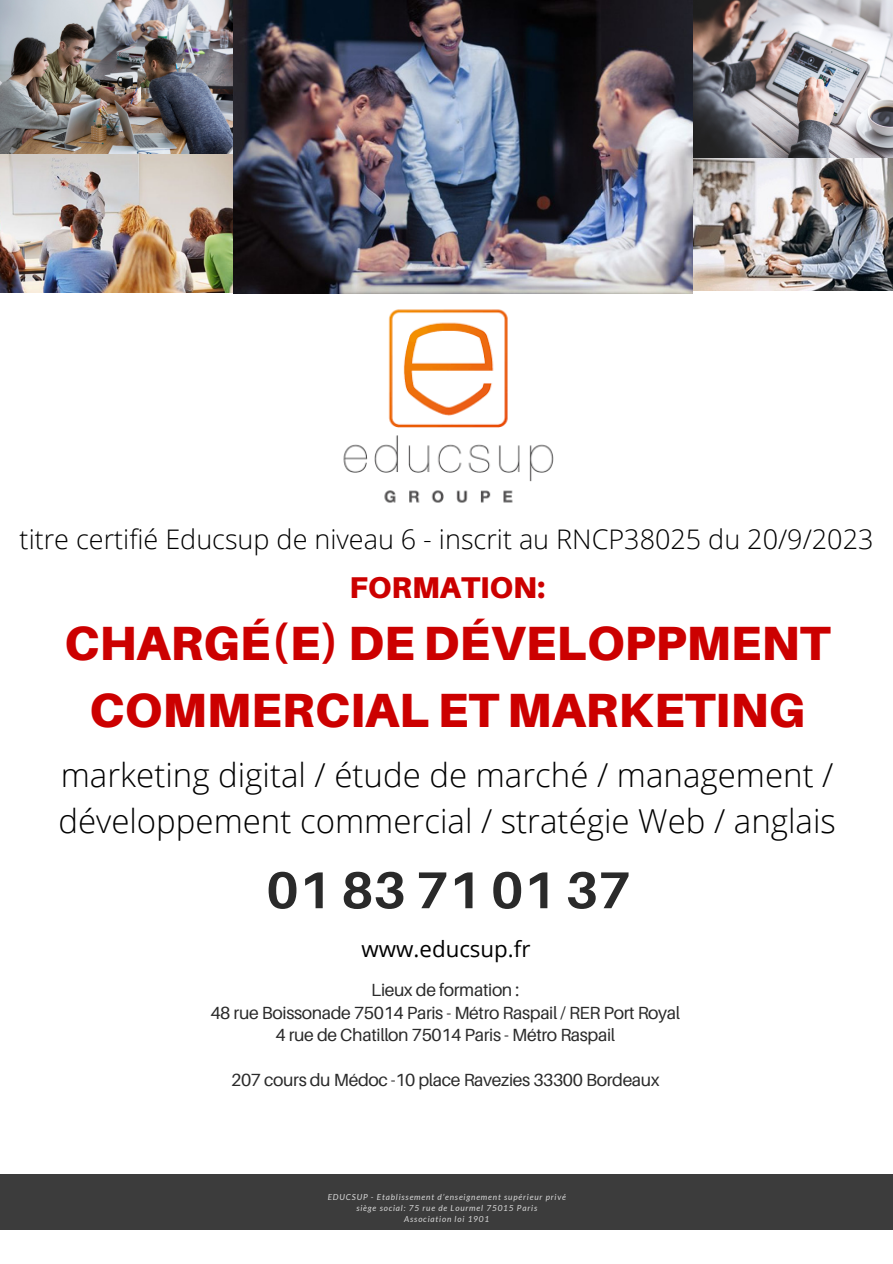
<style>
.page{position:relative;width:893px;height:1264px;background:#fff}
.page>*{position:absolute;margin:0;border:0;box-sizing:border-box;transform-origin:0 0}
.t1{font:700 51.9px "Aileron";color:#2a2a2a}
.t2{font:900 48px/66.3px "Aileron";color:#c00;text-align:center}
.t3{font:300 33px/46.2px "Open Sans";color:#000}
.t4{font:900 30px "Aileron";color:#c00}
.t5{font:300 27px "Open Sans";color:#000}
.t6{font:22.2px "Open Sans";color:#000}
.t7{font:17.55px/22.5px "Aileron";letter-spacing:-.02em;color:#2a2a2a;text-align:center}
.t8{font:italic 8.25px "Lato";letter-spacing:.1em;color:#d9d9d9}
</style>
<div class="page">
<div style="left:1px;top:1174px;width:891px;height:55px;background:#3c3c3c"></div>
<img style="left:0;top:0;width:234px;height:158px">
<img style="left:693px;top:0;width:199px;height:158px">
<img style="left:693px;top:158px;width:199px;height:133px">
<img style="left:0;top:154px;width:233px;height:139px">
<img style="left:343px;top:309px;width:211px;height:194px">
<img style="left:234px;top:0;width:459px;height:294px">
<p class="t5" style="left:20px;top:520px;width:855px">titre certifié Educsup de niveau 6 - inscrit au RNCP38025 du 20/9/2023</p>
<h4 class="t4" style="left:349px;top:569px;width:197px">FORMATION:</h4>
<h4 class="t2" style="left:64px;top:609px;width:767px">CHARGÉ(E) DE DÉVELOPPMENT<br>COMMERCIAL ET MARKETING</h4>
<p class="t3" style="left:58px;top:751px;width:778px">marketing digital / étude de marché / management / développement commercial / stratégie Web / anglais</p>
<h5 class="t1" style="left:266px;top:857px;width:366px">01 83 71 01 37</h5>
<p class="t6" style="left:361px;top:933px;width:170px">www.educsup.fr</p>
<h6 class="t7" style="left:210px;top:978px;width:471px">Lieux de formation :<br>48 rue Boissonade 75014 Paris - Métro Raspail / RER Port Royal<br>4 rue de Chatillon 75014 Paris - Métro Raspail</h6>
<h6 class="t7" style="left:231px;top:1068px;width:430px">207 cours du Médoc -10 place Ravezies 33300 Bordeaux</h6>
<h1 class="t8" style="left:328px;top:1191px;width:240px">EDUCSUP - Etablissement d’enseignement supérieur privé</h1>
<h3 class="t8" style="left:356px;top:1202px;width:182px">siège social: 75 rue de Lourmel 75015 Paris</h3>
<h2 class="t8" style="left:404px;top:1213px;width:86px">Association loi 1901</h2>
</div>
